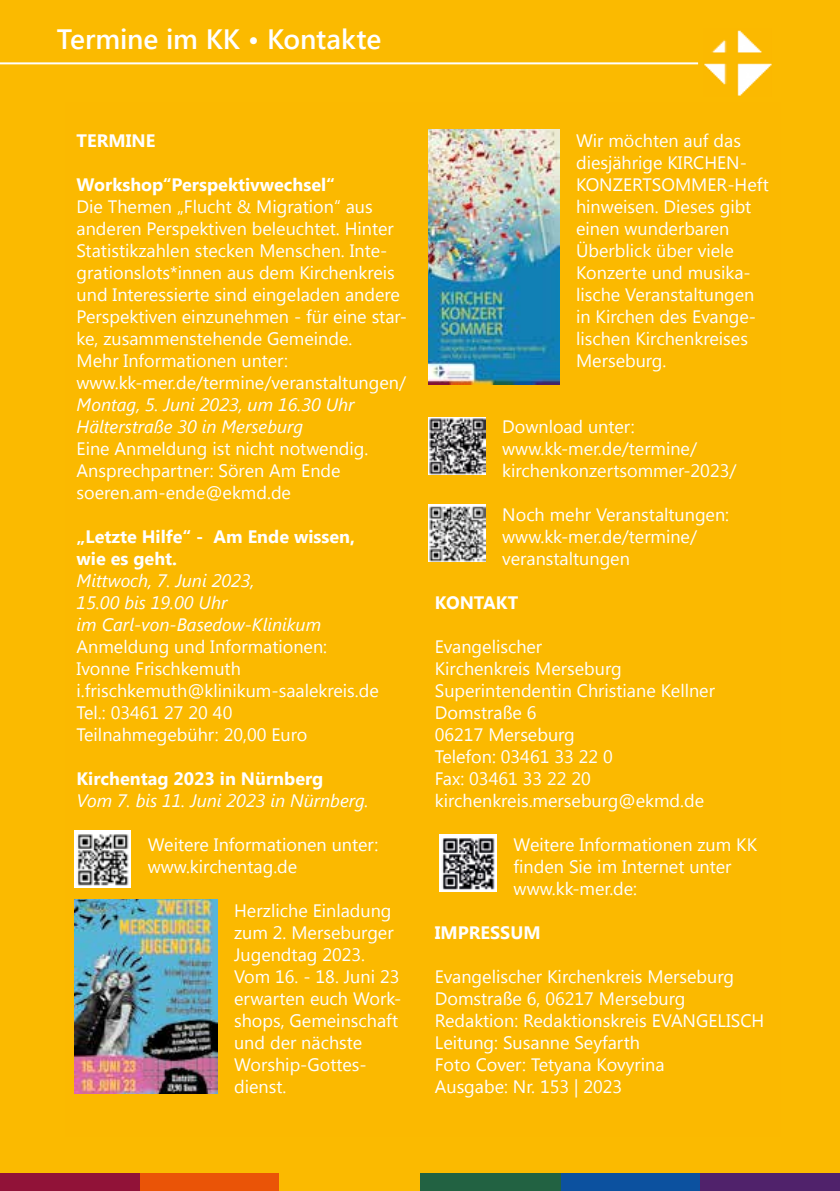
<style>
.page{position:relative;width:840px;height:1191px;background:#fff}
.page>*{position:absolute;margin:0;border:0;box-sizing:border-box;transform-origin:0 0}
.t1{font:600 28px "Segoe UI";letter-spacing:-.005em;color:#fff}
.t2{font:18px/22px "Segoe UI";color:#fff}
.t3{font:italic 18px/22px "Segoe UI";color:#fff}
.t4{font:700 18px/22px "Segoe UI";color:#fff}
</style>
<div class="page">
<div style="left:0;top:0;width:839px;height:1191px;background:#fbba00"></div>
<hr style="left:0;top:62px;width:697px;height:2px;background:#fff">
<img style="left:704px;top:30px;width:67px;height:66px">
<div style="left:139px;top:1174px;width:140px;height:17px;background:#ea5407"></div>
<div style="left:0;top:1174px;width:139px;height:17px;background:#911238"></div>
<div style="left:560px;top:1174px;width:140px;height:17px;background:#0c519f"></div>
<div style="left:700px;top:1174px;width:139px;height:17px;background:#50226b"></div>
<div style="left:420px;top:1174px;width:140px;height:17px;background:#226242"></div>
<img style="left:428px;top:417px;width:57px;height:57px">
<img style="left:74px;top:830px;width:57px;height:57px">
<img style="left:428px;top:504px;width:57px;height:57px">
<img style="left:439px;top:834px;width:57px;height:57px">
<img style="left:74px;top:899px;width:143px;height:194px">
<img style="left:428px;top:129px;width:130px;height:255px">
<h1 class="t1" style="left:57px;top:12px;width:326px">Termine im KK • Kontakte</h1>
<p class="t4" style="left:77px;top:128px;width:80px">TERMINE</p>
<p class="t4" style="left:77px;top:172px;width:260px">Workshop“Perspektivwechsel“</p>
<p class="t2" style="left:77px;top:195px;width:331px">Die Themen „Flucht &amp; Migration“ aus anderen Perspektiven beleuchtet. Hinter Statistikzahlen stecken Menschen. Inte&shy;grationslots*innen aus dem Kirchenkreis und Interessierte sind eingeladen andere Perspektiven einzunehmen - für eine star&shy;ke, zusammenstehende Gemeinde.<br>Mehr Informationen unter: www.kk-mer.de/termine/veranstaltungen/</p>
<p class="t3" style="left:77px;top:392px;width:279px">Montag, 5. Juni 2023, um 16.30 Uhr<br>Hälterstraße 30 in Merseburg</p>
<p class="t2" style="left:77px;top:436px;width:293px">Eine Anmeldung ist nicht notwendig.<br>Ansprechpartner: Sören Am Ende soeren.am-ende@ekmd.de</p>
<p class="t4" style="left:77px;top:524px;width:280px">„Letzte Hilfe“ - Am Ende wissen, wie es geht.</p>
<p class="t3" style="left:77px;top:568px;width:246px">Mittwoch, 7. Juni 2023,<br>15.00 bis 19.00 Uhr<br>im Carl-von-Basedow-Klinikum</p>
<p class="t2" style="left:77px;top:634px;width:303px">Anmeldung und Informationen:<br>Ivonne Frischkemuth i.frischkemuth@klinikum-saalekreis.de<br>Tel.: 03461 27 20 40<br>Teilnahmegebühr: 20,00 Euro</p>
<p class="t4" style="left:77px;top:766px;width:248px">Kirchentag 2023 in Nürnberg</p>
<p class="t3" style="left:77px;top:788px;width:293px">Vom 7. bis 11. Juni 2023 in Nürnberg.</p>
<p class="t2" style="left:148px;top:832px;width:232px">Weitere Informationen unter: www.kirchentag.de</p>
<p class="t2" style="left:234px;top:898px;width:168px">Herzliche Einladung zum 2. Merseburger<br>Jugendtag 2023.<br>Vom 16. - 18. Juni 23 erwarten euch Work&shy;shops, Gemeinschaft und der nächste<br>Worship-Gottes&shy;dienst.</p>
<p class="t2" style="left:575px;top:128px;width:194px">Wir möchten auf das diesjährige KIRCHEN-<br>KONZERTSOMMER-Heft hinweisen. Dieses gibt einen wunderbaren<br>Überblick über viele<br>Konzerte und musika&shy;lische Veranstaltungen in Kirchen des Evange&shy;lischen Kirchenkreises<br>Merseburg.</p>
<p class="t2" style="left:502px;top:414px;width:235px">Download unter: www.kk-mer.de/termine/ kirchenkonzertsommer-2023/</p>
<p class="t2" style="left:502px;top:502px;width:228px">Noch mehr Veranstaltungen: www.kk-mer.de/termine/ veranstaltungen</p>
<p class="t4" style="left:434px;top:590px;width:85px">KONTAKT</p>
<p class="t2" style="left:434px;top:634px;width:281px">Evangelischer<br>Kirchenkreis Merseburg<br>Superintendentin Christiane Kellner<br>Domstraße 6<br>06217 Merseburg<br>Telefon: 03461 33 22 0<br>Fax: 03461 33 22 20 kirchenkreis.merseburg@ekmd.de</p>
<p class="t2" style="left:513px;top:832px;width:245px">Weitere Informationen zum KK finden Sie im Internet unter www.kk-mer.de:</p>
<p class="t4" style="left:434px;top:920px;width:107px">IMPRESSUM</p>
<p class="t2" style="left:434px;top:964px;width:331px">Evangelischer Kirchenkreis Merseburg<br>Domstraße 6, 06217 Merseburg<br>Redaktion: Redaktionskreis EVANGELISCH<br>Leitung: Susanne Seyfarth<br>Foto Cover: Tetyana Kovyrina<br>Ausgabe: Nr. 153 | 2023</p>
</div>
